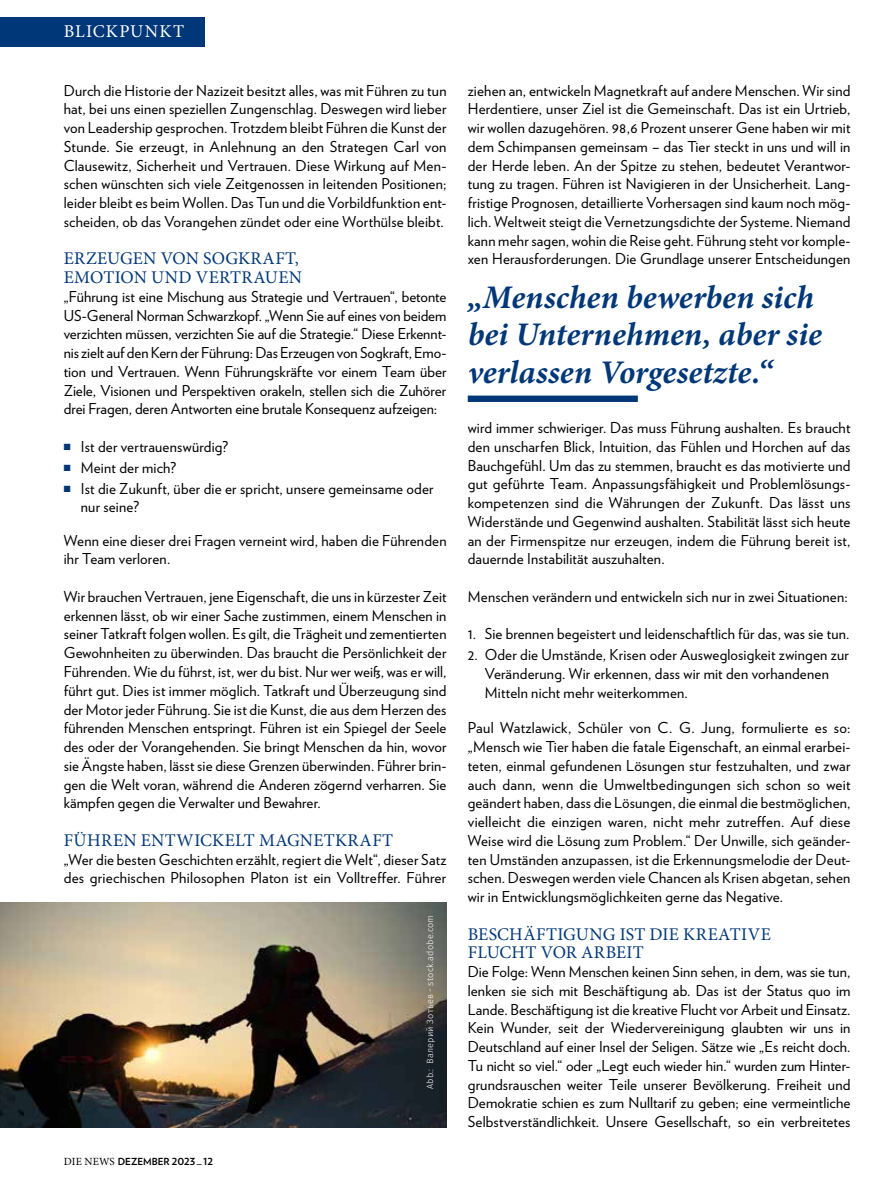
<style>
.page{position:relative;width:893px;height:1191px;background:#fff}
.page>*{position:absolute;margin:0;border:0;box-sizing:border-box;transform-origin:0 0}
.t1{font:italic 700 33px/37.5px "Minion Pro";color:#003778}
.t2{font:18px "Minion Pro";letter-spacing:.065em;color:#fff}
.t3{font:17.85px/18.8px "Minion Pro";letter-spacing:.015em;color:#003778}
.t4{font:15px/18.8px "Verlag";letter-spacing:.01em;color:#000;text-align:justify}
.t5{font:700 9.75px "Verlag";color:#000}
.t6{font:300 9px "Fira Sans";letter-spacing:.025em;color:#fff}
.s1{color:#003778}
.s2{font-family:"Minion Pro";font-weight:400;font-size:10.95px}
</style>
<div class="page">
<div style="left:0;top:17px;width:205px;height:29px;background:#003778"></div>
<svg style="left:468px;top:395px;width:170px;height:7px"></svg>
<img style="left:0;top:902px;width:446px;height:225px">
<p class="t2" style="left:64px;top:19px;width:122px">BLICKPUNKT</p>
<p class="t4" style="left:64px;top:80px;width:384px">Durch die Historie der Nazizeit besitzt alles, was mit Führen zu tun hat, bei uns einen speziellen Zungenschlag. Deswegen wird lieber von Leadership gesprochen. Trotzdem bleibt Führen die Kunst der Stunde. Sie erzeugt, in Anlehnung an den Strategen Carl von Clausewitz, Sicherheit und Vertrauen. Diese Wirkung auf Men&shy;schen wünschten sich viele Zeitgenossen in leitenden Positionen; leider bleibt es beim Wollen. Das Tun und die Vorbildfunktion ent&shy;scheiden, ob das Vorangehen zündet oder eine Worthülse bleibt.</p>
<p class="t3" style="left:64px;top:249px;width:240px">ERZEUGEN VON SOGKRAFT,<br>EMOTION UND VERTRAUEN</p>
<p class="t4" style="left:64px;top:286px;width:384px">„Führung ist eine Mischung aus Strategie und Vertrauen“, betonte US-General Norman Schwarzkopf. „Wenn Sie auf eines von beidem verzichten müssen, verzichten Sie auf die Strategie.“ Diese Erkennt&shy;nis zielt auf den Kern der Führung: Das Erzeugen von Sogkraft, Emo&shy;tion und Vertrauen. Wenn Führungskräfte vor einem Team über Ziele, Visionen und Perspektiven orakeln, stellen sich die Zuhörer drei Fragen, deren Antworten eine brutale Konsequenz aufzeigen:</p>
<p class="t4" style="left:64px;top:436px;width:166px"><span class="s1">■</span> Ist der vertrauenswürdig?</p>
<p class="t4" style="left:64px;top:457px;width:114px"><span class="s1">■</span> Meint der mich?</p>
<p class="t4" style="left:81px;top:478px;width:354px;text-indent:-17px"><span class="s1">■</span> Ist die Zukunft, über die er spricht, unsere gemeinsame oder nur seine?</p>
<p class="t4" style="left:64px;top:530px;width:384px">Wenn eine dieser drei Fragen verneint wird, haben die Führenden ihr Team verloren.</p>
<p class="t4" style="left:64px;top:586px;width:384px">Wir brauchen Vertrauen, jene Eigenschaft, die uns in kürzester Zeit erkennen lässt, ob wir einer Sache zustimmen, einem Menschen in seiner Tatkraft folgen wollen. Es gilt, die Trägheit und zementierten Gewohnheiten zu überwinden. Das braucht die Persönlichkeit der Führenden. Wie du führst, ist, wer du bist. Nur wer weiß, was er will, führt gut. Dies ist immer möglich. Tatkraft und Überzeugung sind der Motor jeder Führung. Sie ist die Kunst, die aus dem Herzen des führenden Menschen entspringt. Führen ist ein Spiegel der Seele des oder der Vorangehenden. Sie bringt Menschen da hin, wovor sie Ängste haben, lässt sie diese Grenzen überwinden. Führer brin&shy;gen die Welt voran, während die Anderen zögernd verharren. Sie kämpfen gegen die Verwalter und Bewahrer.</p>
<p class="t3" style="left:64px;top:831px;width:330px">FÜHREN ENTWICKELT MAGNETKRAFT</p>
<p class="t4" style="left:64px;top:849px;width:384px">„Wer die besten Geschichten erzählt, regiert die Welt“, dieser Satz des griechischen Philosophen Platon ist ein Volltreffer. Führer</p>
<p class="t5" style="left:64px;top:1153px;width:151px"><span class="s2">DIE NEWS</span> DEZEMBER 2023 _ 12</p>
<p class="t6" style="left:424px;top:1089px;width:176px;rotate:-90deg">Abb.: Валерий Зотьев - stock.adobe.com</p>
<p class="t4" style="left:468px;top:80px;width:384px">ziehen an, entwickeln Magnetkraft auf andere Menschen. Wir sind Herdentiere, unser Ziel ist die Gemeinschaft. Das ist ein Urtrieb, wir wollen dazugehören. 98,6 Prozent unserer Gene haben wir mit dem Schimpansen gemeinsam – das Tier steckt in uns und will in der Herde leben. An der Spitze zu stehen, bedeutet Verantwor&shy;tung zu tragen. Führen ist Navigieren in der Unsicherheit. Lang&shy;fristige Prognosen, detaillierte Vorhersagen sind kaum noch mög&shy;lich. Weltweit steigt die Vernetzungsdichte der Systeme. Niemand kann mehr sagen, wohin die Reise geht. Führung steht vor komple&shy;xen Herausforderungen. Die Grundlage unserer Entscheidungen</p>
<h1 class="t1" style="left:468px;top:278px;width:356px">„Menschen bewerben sich bei Unternehmen, aber sie verlassen Vorgesetzte.“</h1>
<p class="t4" style="left:468px;top:417px;width:384px">wird immer schwieriger. Das muss Führung aushalten. Es braucht den unscharfen Blick, Intuition, das Fühlen und Horchen auf das Bauchgefühl. Um das zu stemmen, braucht es das motivierte und gut geführte Team. Anpassungsfähigkeit und Problemlösungs&shy;kompetenzen sind die Währungen der Zukunft. Das lässt uns Widerstände und Gegenwind aushalten. Stabilität lässt sich heute an der Firmenspitze nur erzeugen, indem die Führung bereit ist, dauernde Instabilität auszuhalten.</p>
<p class="t4" style="left:468px;top:586px;width:381px">Menschen verändern und entwickeln sich nur in zwei Situationen:</p>
<p class="t4" style="left:468px;top:624px;width:383px">1. Sie brennen begeistert und leidenschaftlich für das, was sie tun.</p>
<p class="t4" style="left:485px;top:645px;width:366px;text-align:left;text-indent:-17px">2. Oder die Umstände, Krisen oder Ausweglosigkeit zwingen zur<br>Veränderung. Wir erkennen, dass wir mit den vorhandenen<br>Mitteln nicht mehr weiterkommen.</p>
<p class="t4" style="left:468px;top:717px;width:384px">Paul Watzlawick, Schüler von C. G. Jung, formulierte es so: „Mensch wie Tier haben die fatale Eigenschaft, an einmal erarbei&shy;teten, einmal gefundenen Lösungen stur festzuhalten, und zwar auch dann, wenn die Umweltbedingungen sich schon so weit geändert haben, dass die Lösungen, die einmal die bestmöglichen, vielleicht die einzigen waren, nicht mehr zutreffen. Auf diese Weise wird die Lösung zum Problem.“ Der Unwille, sich geänder&shy;ten Umständen anzupassen, ist die Erkennungsmelodie der Deut&shy;schen. Deswegen werden viele Chancen als Krisen abgetan, sehen wir in Entwicklungsmöglichkeiten gerne das Negative.</p>
<p class="t3" style="left:468px;top:924px;width:305px">BESCHÄFTIGUNG IST DIE KREATIVE<br>FLUC</p>
<p class="t3" style="left:512px;top:943px;width:133px">HT VOR ARBEIT</p>
<p class="t4" style="left:468px;top:961px;width:384px">Die Folge: Wenn Menschen keinen Sinn sehen, in dem, was sie tun, lenken sie sich mit Beschäftigung ab. Das ist der Status quo im Lande. Beschäftigung ist die kreative Flucht vor Arbeit und Einsatz.<br>Kein Wunder, seit der Wiedervereinigung glaubten wir uns in Deutschland auf einer Insel der Seligen. Sätze wie „Es reicht doch.<br>Tu nicht so viel.“ oder „Legt euch wieder hin.“ wurden zum Hinter&shy;grundsrauschen weiter Teile unserer Bevölkerung. Freiheit und Demokratie schien es zum Nulltarif zu geben; eine vermeintliche Selbstverständlichkeit. Unsere Gesellschaft, so ein verbreitetes</p>
</div>
